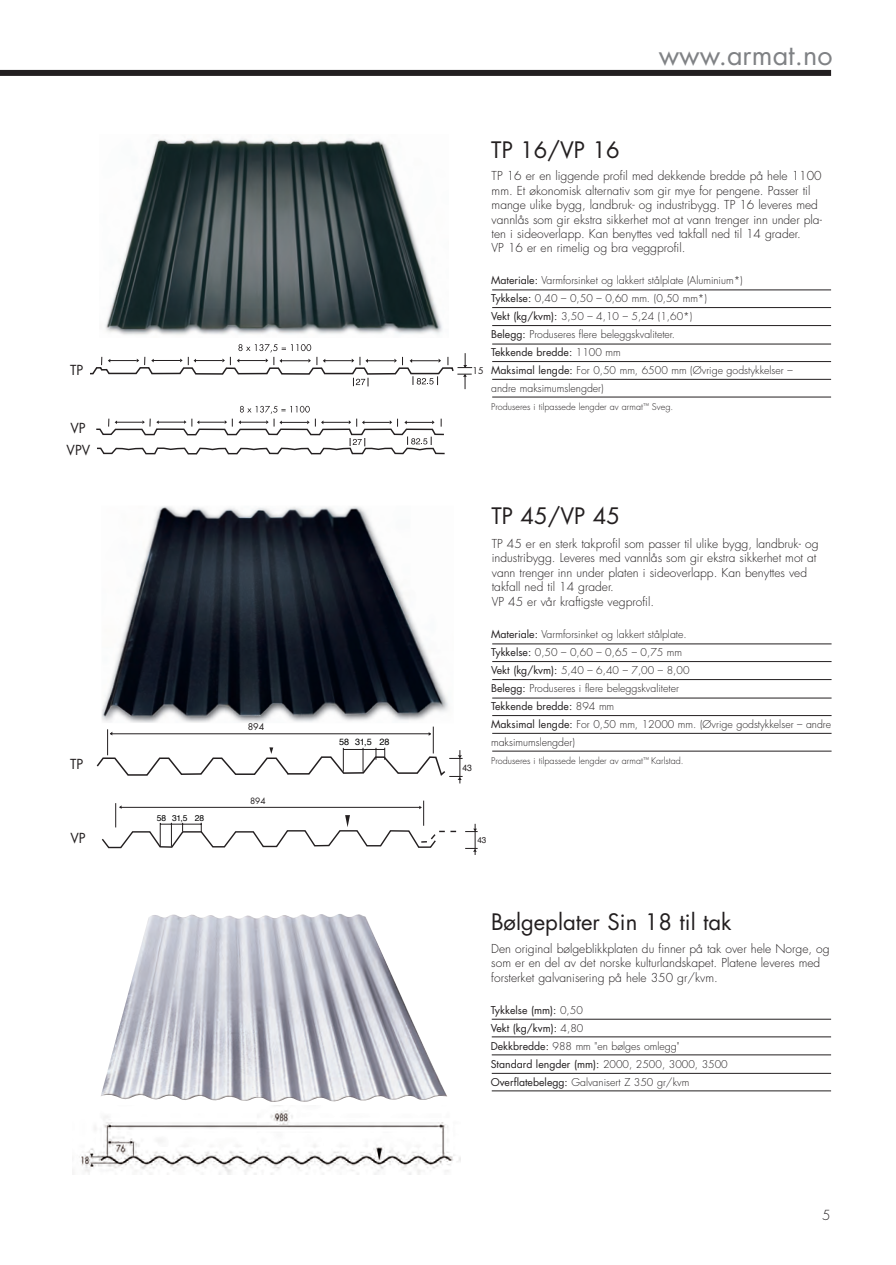
<style>
.page{position:relative;width:896px;height:1265px;background:#fff}
.page>*{position:absolute;margin:0;border:0;box-sizing:border-box;transform-origin:0 0}
.t1{font:27px "Futura Std";color:#808285}
.t2{font:22.05px "Futura Std";color:#231f20}
.t3{font:13.5px/21.5px "Futura Std";color:#231f20}
.t4{font:300 13.5px "Futura Std";color:#231f20}
.t5{font:300 12px/14.4px "Futura Std";color:#231f20}
.t6{font:300 10.5px/18px "Futura Std";color:#231f20}
.t7{font:10.5px/18px "Futura Std";color:#231f20}
.t8{font:300 9px "Futura Std";color:#231f20}
.t9{font:9px "Helvetica";color:#000}
.t10{font:9px "Futura Std";color:#231f20}
.t11{font:9px "Helvetica";color:#231f20;scale:.95 1}
.t12{font:8.4px "Helvetica";color:#000}
.t13{font:8.4px "Futura Std";color:#231f20}
.t14{font:8.4px "Helvetica";color:#231f20;scale:.95 1}
.s1{font-weight:400}
.s2{font-weight:300}
</style>
<div class="page">
<div style="left:0;top:70px;width:830px;height:6px;background:#231f20"></div>
<hr style="left:492px;top:644px;width:339px;height:1px;background:#231f20">
<hr style="left:492px;top:661px;width:339px;height:1px;background:#231f20">
<hr style="left:492px;top:679px;width:339px;height:1px;background:#231f20">
<hr style="left:492px;top:715px;width:339px;height:1px;background:#231f20">
<hr style="left:492px;top:733px;width:339px;height:1px;background:#231f20">
<hr style="left:492px;top:751px;width:339px;height:1px;background:#231f20">
<hr style="left:492px;top:698px;width:339px;height:1px;background:#231f20">
<img style="left:102px;top:506px;width:347px;height:217px">
<hr style="left:459px;top:750px;width:1px;height:33px;background:#231f20">
<svg style="left:96px;top:727px;width:366px;height:53px"></svg>
<hr style="left:492px;top:290px;width:338px;height:1px;background:#231f20">
<hr style="left:492px;top:307px;width:338px;height:1px;background:#231f20">
<hr style="left:492px;top:325px;width:338px;height:1px;background:#231f20">
<hr style="left:492px;top:361px;width:338px;height:1px;background:#231f20">
<hr style="left:492px;top:379px;width:338px;height:1px;background:#231f20">
<hr style="left:492px;top:397px;width:338px;height:1px;background:#231f20">
<hr style="left:492px;top:344px;width:338px;height:1px;background:#231f20">
<img style="left:105px;top:138px;width:338px;height:197px">
<svg style="left:91px;top:344px;width:381px;height:110px"></svg>
<svg style="left:465px;top:848px;width:12px;height:4px"></svg>
<svg style="left:465px;top:829px;width:12px;height:3px"></svg>
<hr style="left:474px;top:824px;width:1px;height:31px;background:#231f20">
<svg style="left:102px;top:801px;width:355px;height:48px"></svg>
<img style="left:101px;top:914px;width:346px;height:188px">
<hr style="left:491px;top:1019px;width:339px;height:1px;background:#231f20">
<hr style="left:491px;top:1037px;width:339px;height:1px;background:#231f20">
<hr style="left:491px;top:1055px;width:339px;height:1px;background:#231f20">
<hr style="left:491px;top:1091px;width:339px;height:1px;background:#231f20">
<hr style="left:491px;top:1073px;width:339px;height:1px;background:#231f20">
<img style="left:72px;top:1110px;width:388px;height:64px">
<h1 class="t1" style="left:658px;top:38px;width:175px">www.armat.no</h1>
<h2 class="t2" style="left:491px;top:135px;width:130px">TP 16/VP 16</h2>
<p class="t5" style="left:491px;top:169px;width:332px">TP 16 er en liggende profil med dekkende bredde på hele 1100 mm. Et økonomisk alternativ som gir mye for pengene. Passer til mange ulike bygg, landbruk- og industribygg. TP 16 leveres med vannlås som gir ekstra sikkerhet mot at vann trenger inn under pla&shy;ten i sideoverlapp. Kan benyttes ved takfall ned til 14 grader.<br>VP 16 er en rimelig og bra veggprofil.</p>
<p class="t3" style="left:70px;top:359px;width:13px">TP</p>
<p class="t10" style="left:472px;top:365px;width:13px">15</p>
<p class="t6" style="left:491px;top:272px;width:303px"><span class="s1">Materiale:</span> Varmforsinket og lakkert stålplate (Aluminium*)<br><span class="s1">Tykkelse:</span> 0,40 – 0,50 – 0,60 mm. (0,50 mm*)<br><span class="s1">Vekt (kg/kvm):</span> 3,50 – 4,10 – 5,24 (1,60*)<br><span class="s1">Belegg:</span> Produseres flere beleggskvaliteter.<br><span class="s1">Tekkende bredde:</span> 1100 mm<br><span class="s1">Maksimal lengde:</span> For 0,50 mm, 6500 mm (Øvrige godstykkelser – andre maksimumslengder)</p>
<p class="t8" style="left:491px;top:402px;width:183px">Produseres i tilpassede lengder av armat<sup>™</sup> Sveg.</p>
<p class="t3" style="left:67px;top:418px;width:13px">VP<br>VPV</p>
<h2 class="t2" style="left:491px;top:502px;width:130px">TP 45/VP 45</h2>
<p class="t5" style="left:491px;top:537px;width:328px">TP 45 er en sterk takprofil som passer til ulike bygg, landbruk- og industribygg. Leveres med vannlås som gir ekstra sikkerhet mot at vann trenger inn under platen i sideoverlapp. Kan benyttes ved takfall ned til 14 grader.<br>VP 45 er vår kraftigste vegprofil.</p>
<p class="t3" style="left:70px;top:753px;width:13px">TP</p>
<p class="t10" style="left:247px;top:721px;width:18px">894</p>
<p class="t9" style="left:339px;top:734px;width:12px">58</p>
<p class="t9" style="left:379px;top:734px;width:12px">28</p>
<p class="t9" style="left:355px;top:734px;width:18px">31,5</p>
<p class="t11" style="left:462px;top:760px;width:12px">43</p>
<p class="t6" style="left:491px;top:626px;width:341px"><span class="s1">Materiale:</span> Varmforsinket og lakkert stålplate.<br><span class="s1">Tykkelse:</span> 0,50 – 0,60 – 0,65 – 0,75 mm<br><span class="s1">Vekt (kg/kvm):</span> 5,40 – 6,40 – 7,00 – 8,00<br><span class="s1">Belegg:</span> Produseres i flere beleggskvaliteter<br><span class="s1">Tekkende bredde:</span> 894 mm<br><span class="s1">Maksimal lengde:</span> For 0,50 mm, 12000 mm. (Øvrige godstykkelser – andre maksimumslengder)</p>
<p class="t8" style="left:491px;top:756px;width:194px">Produseres i tilpassede lengder av armat<sup>™</sup> Karlstad.</p>
<p class="t13" style="left:250px;top:795px;width:17px">894</p>
<p class="t12" style="left:157px;top:811px;width:11px">58</p>
<p class="t12" style="left:195px;top:811px;width:11px">28</p>
<p class="t12" style="left:172px;top:811px;width:17px">31,5</p>
<p class="t3" style="left:70px;top:828px;width:9px">VP</p>
<p class="t14" style="left:477px;top:833px;width:11px">43</p>
<h2 class="t2" style="left:490px;top:908px;width:242px">Bølgeplater Sin 18 til tak</h2>
<p class="t5" style="left:491px;top:942px;width:339px">Den original bølgeblikkplaten du finner på tak over hele Norge, og som er en del av det norske kulturlandskapet. Platene leveres med forsterket galvanisering på hele 350 gr/kvm.</p>
<p class="t7" style="left:490px;top:1001px;width:238px">Tykkelse (mm): <span class="s2">0,50<br></span>Vekt (kg/kvm): <span class="s2">4,80<br></span>Dekkbredde: <span class="s2">988 mm "en bølges omlegg"<br></span>Standard lengder (mm): <span class="s2">2000, 2500, 3000, 3500<br></span>Overflatebelegg: <span class="s2">Galvanisert Z 350 gr/kvm</span></p>
<p class="t4" style="left:821px;top:1207px;width:10px">5</p>
</div>
